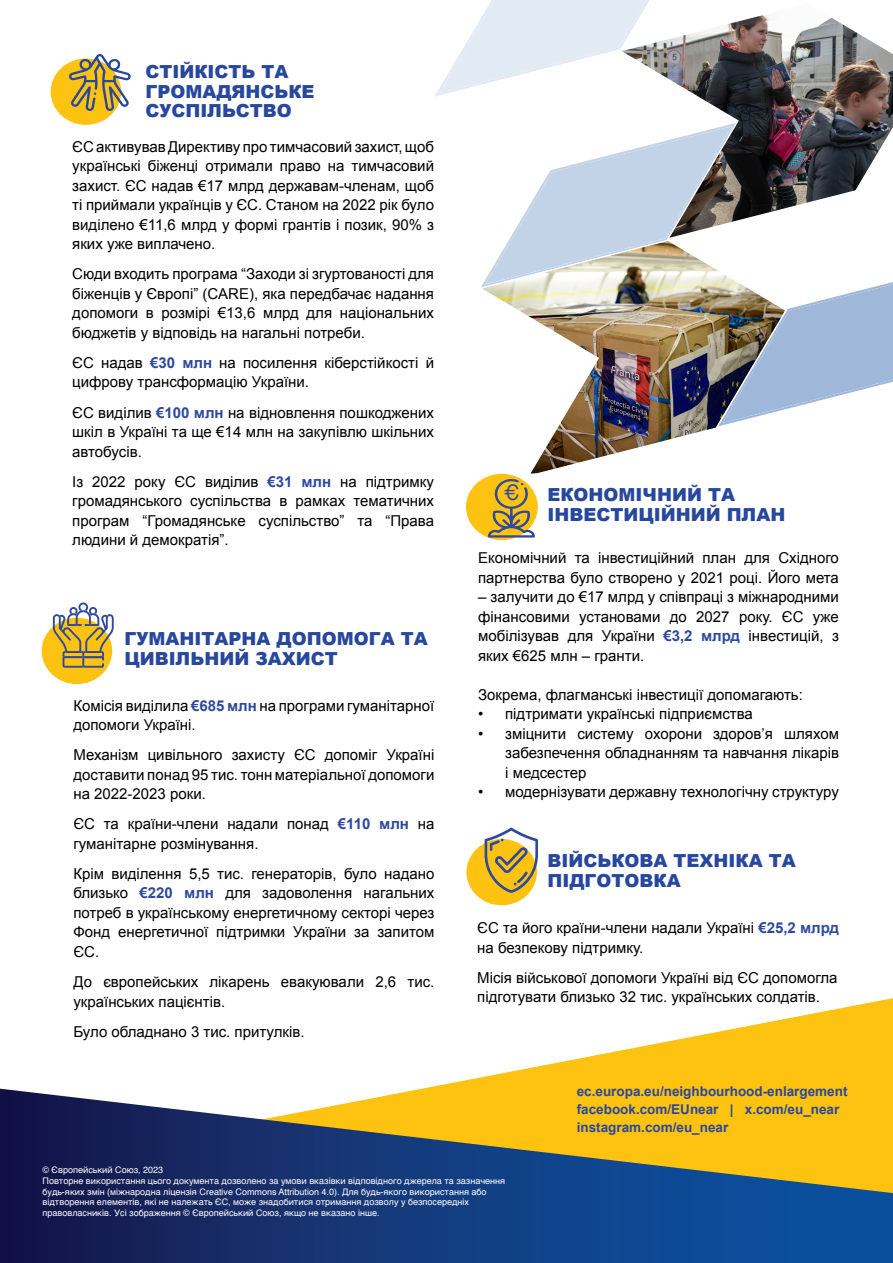
<style>
.page{position:relative;width:893px;height:1263px;background:#fff}
.page>*{position:absolute;margin:0;border:0;box-sizing:border-box;transform-origin:0 0}
.Subtitle_1{font:21.6px "Helvetica";color:#2e499e}
.t1{font:900 18px/19.5px "Arial";color:#28489e}
.t2{font:15px/19.5px "Arial";color:#000;text-align:justify}
.t3{font:700 13.5px/18px "Arial";color:#28489e}
.t4{font:9px/10.8px "Helvetica";color:#fff}
.s1{font-weight:700;color:#2e499e}
</style>
<div class="page">
<div style="left:42px;top:618px;width:70px;height:66px;background:#fec210;border-radius:50%"></div>
<svg style="left:0;top:998px;width:893px;height:91px"></svg>
<svg style="left:0;top:1089px;width:893px;height:174px;background:#575f60"></svg>
<svg style="left:510px;top:153px;width:383px;height:256px"></svg>
<svg style="left:435px;top:0;width:214px;height:96px"></svg>
<img style="left:481px;top:239px;width:307px;height:239px">
<img style="left:619px;top:2px;width:274px;height:239px">
<div style="left:51px;top:59px;width:70px;height:66px;background:#fec210;border-radius:50%"></div>
<svg style="left:69px;top:54px;width:62px;height:57px"></svg>
<svg style="left:53px;top:602px;width:61px;height:66px"></svg>
<div style="left:466px;top:839px;width:71px;height:66px;background:#fec210;border-radius:50%"></div>
<svg style="left:485px;top:827px;width:53px;height:66px"></svg>
<div style="left:466px;top:474px;width:72px;height:66px;background:#fec210;border-radius:50%"></div>
<svg style="left:488px;top:479px;width:47px;height:58px"></svg>
<p class="t1" style="left:145px;top:62px;width:171px">СТІЙКІСТЬ ТА<br>ГРОМАДЯНСЬКЕ<br>СУСПІЛЬСТВО</p>
<p class="t2" style="left:72px;top:137px;width:363px">ЄС активував Директиву про тимчасовий захист, щоб українські біженці отримали право на тимчасовий захист. ЄС надав €17 млрд державам-членам, щоб ті приймали українців у ЄС. Станом на 2022 рік було виділено €11,6 млрд у формі грантів і позик, 90% з яких уже виплачено.</p>
<p class="t2" style="left:72px;top:264px;width:363px">Сюди входить програма “Заходи зі згуртованості для біженців у Європі” (CARE), яка передбачає надання допомоги в розмірі €13,6 млрд для національних бюджетів у відповідь на нагальні потреби.</p>
<p class="t2" style="left:72px;top:353px;width:363px">ЄС надав <span class="s1">€30 млн</span> на посилення кіберстійкості й цифрову трансформацію України.</p>
<p class="t2" style="left:72px;top:403px;width:363px">ЄС виділив <span class="s1">€100 млн</span> на відновлення пошкоджених шкіл в Україні та ще €14 млн на закупівлю шкільних автобусів.</p>
<p class="t2" style="left:72px;top:472px;width:363px">Із 2022 року ЄС виділив <span class="s1">€31 млн</span> на підтримку громадянського суспільства в рамках тематичних програм “Громадянське суспільство” та “Права людини й демократія”.</p>
<p class="t1" style="left:124px;top:628px;width:305px">ГУМАНІТАРНА ДОПОМОГА ТА<br>ЦИВІЛЬНИЙ ЗАХИСТ</p>
<p class="t2" style="left:73px;top:696px;width:362px">Комісія виділила <span class="s1">€685 млн</span> на програми гуманітарної допомоги Україні.</p>
<p class="t2" style="left:73px;top:745px;width:362px">Механізм цивільного захисту ЄС допоміг Україні доставити понад 95 тис. тонн матеріальної допомоги на 2022-2023 роки.</p>
<p class="t2" style="left:73px;top:814px;width:362px">ЄС та країни-члени надали понад <span class="s1">€110 млн</span> на гуманітарне розмінування.</p>
<p class="t2" style="left:73px;top:864px;width:362px">Крім виділення 5,5 тис. генераторів, було надано близько <span class="s1">€220 млн</span> для задоволення нагальних потреб в українському енергетичному секторі через Фонд енергетичної підтримки України за запитом ЄС.</p>
<p class="t2" style="left:73px;top:972px;width:362px">До європейських лікарень евакуювали 2,6 тис. українських пацієнтів.</p>
<p class="t2" style="left:73px;top:1022px;width:233px">Було обладнано 3 тис. притулків.</p>
<p class="Subtitle_1" style="left:503px;top:476px;width:18px">€</p>
<p class="t1" style="left:547px;top:484px;width:239px">ЕКОНОМІЧНИЙ ТА<br>ІНВЕСТИЦІЙНИЙ ПЛАН</p>
<p class="t2" style="left:478px;top:548px;width:362px">Економічний та інвестиційний план для Східного партнерства було створено у 2021 році. Його мета</p>
<p class="t2" style="left:478px;top:587px;width:362px">– залучити до €17 млрд у співпраці з міжнародними фінансовими установами до 2027 року. ЄС уже мобілізував для України <span class="s1">€3,2 млрд</span> інвестицій, з яких €625 млн – гранти.</p>
<p class="t2" style="left:478px;top:685px;width:326px">Зокрема, флагманські інвестиції допомагають:</p>
<p class="t2" style="left:478px;top:704px;width:276px">• підтримати українські підприємства</p>
<p class="t2" style="left:505px;top:724px;width:335px;text-indent:-27px">• зміцнити систему охорони здоров’я шляхом забезпечення обладнанням та навчання лікарів і медсестер</p>
<p class="t2" style="left:478px;top:782px;width:362px">• модернізувати державну технологічну структуру</p>
<p class="t1" style="left:547px;top:850px;width:250px">ВІЙСЬКОВА ТЕХНІКА ТА<br>ПІДГОТОВКА</p>
<p class="t2" style="left:477px;top:918px;width:363px">ЄС та його країни-члени надали Україні <span class="s1">€25,2 млрд </span>на безпекову підтримку.</p>
<p class="t2" style="left:477px;top:968px;width:362px">Місія військової допомоги Україні від ЄС допомогла підготувати близько 32 тис. українських солдатів.</p>
<p class="t3" style="left:577px;top:1082px;width:272px">ec.europa.eu/neighbourhood-enlargement facebook.com/EUnear | x.com/eu_near instagram.com/eu_near</p>
<p class="t4" style="left:43px;top:1165px;width:464px">© Європейський Союз, 2023<br>Повторне використання цього документа дозволено за умови вказівки відповідного джерела та зазначення будь-яких змін (міжнародна ліцензія Creative Commons Attribution 4.0). Для будь-якого використання або відтворення елементів, які не належать ЄС, може знадобитися отримання дозволу у безпосередніх правовласників. Усі зображення © Європейський Союз, якщо не вказано інше.</p>
</div>
